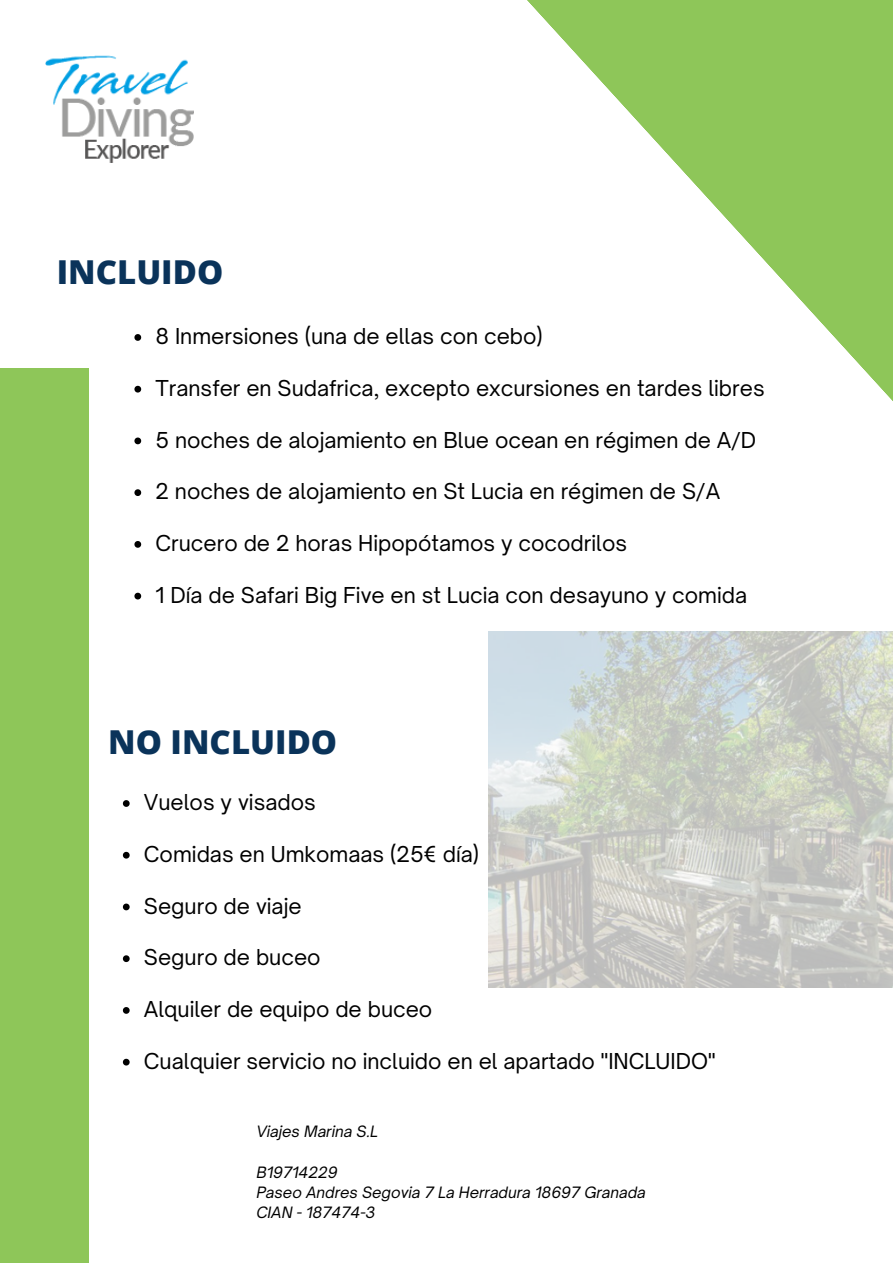
<style>
.page{position:relative;width:893px;height:1264px;background:#fff}
.page>*{position:absolute;margin:0;border:0;box-sizing:border-box;transform-origin:0 0}
.t1{font:800 33px "Open Sans";color:#0a335a}
.t2{font:21px "Open Sauce One";color:#000}
.t3{font:italic 15px/20.2px "Open Sauce One";color:#000}
</style>
<div class="page">
<img style="left:45px;top:55px;width:149px;height:108px">
<img style="left:488px;top:631px;width:404px;height:356px">
<svg style="left:527px;top:0;width:365px;height:400px"></svg>
<div style="left:0;top:368px;width:89px;height:894px;background:#8ec659"></div>
<svg style="left:134px;top:334px;width:7px;height:7px"></svg>
<svg style="left:134px;top:386px;width:7px;height:6px"></svg>
<svg style="left:134px;top:437px;width:7px;height:7px"></svg>
<svg style="left:134px;top:489px;width:7px;height:7px"></svg>
<svg style="left:134px;top:541px;width:7px;height:6px"></svg>
<svg style="left:134px;top:592px;width:7px;height:7px"></svg>
<svg style="left:123px;top:800px;width:7px;height:6px"></svg>
<svg style="left:123px;top:851px;width:7px;height:7px"></svg>
<svg style="left:123px;top:903px;width:7px;height:7px"></svg>
<svg style="left:123px;top:955px;width:7px;height:7px"></svg>
<svg style="left:123px;top:1007px;width:7px;height:6px"></svg>
<svg style="left:123px;top:1058px;width:7px;height:7px"></svg>
<h1 class="t1" style="left:57px;top:249px;width:168px">INCLUIDO</h1>
<p class="t2" style="left:155px;top:323px;width:389px">8 Inmersiones (una de ellas con cebo)</p>
<p class="t2" style="left:155px;top:375px;width:610px">Transfer en Sudafrica, excepto excursiones en tardes libres</p>
<p class="t2" style="left:155px;top:426px;width:602px">5 noches de alojamiento en Blue ocean en régimen de A/D</p>
<p class="t2" style="left:155px;top:478px;width:566px">2 noches de alojamiento en St Lucia en régimen de S/A</p>
<p class="t2" style="left:155px;top:530px;width:473px">Crucero de 2 horas Hipopótamos y cocodrilos</p>
<p class="t2" style="left:155px;top:582px;width:593px">1 Día de Safari Big Five en st Lucia con desayuno y comida</p>
<h1 class="t1" style="left:108px;top:718px;width:230px">NO INCLUIDO</h1>
<p class="t2" style="left:144px;top:789px;width:173px">Vuelos y visados</p>
<p class="t2" style="left:144px;top:841px;width:337px">Comidas en Umkomaas (25€ día)</p>
<p class="t2" style="left:144px;top:892px;width:159px">Seguro de viaje</p>
<p class="t2" style="left:144px;top:944px;width:178px">Seguro de buceo</p>
<p class="t2" style="left:144px;top:996px;width:290px">Alquiler de equipo de buceo</p>
<p class="t2" style="left:144px;top:1047px;width:573px">Cualquier servicio no incluido en el apartado "INCLUIDO"</p>
<p class="t3" style="left:256px;top:1121px;width:123px">Viajes Marina S.L</p>
<p class="t3" style="left:256px;top:1161px;width:391px">B19714229<br>Paseo Andres Segovia 7 La Herradura 18697 Granada<br>CIAN - 187474-3</p>
</div>
